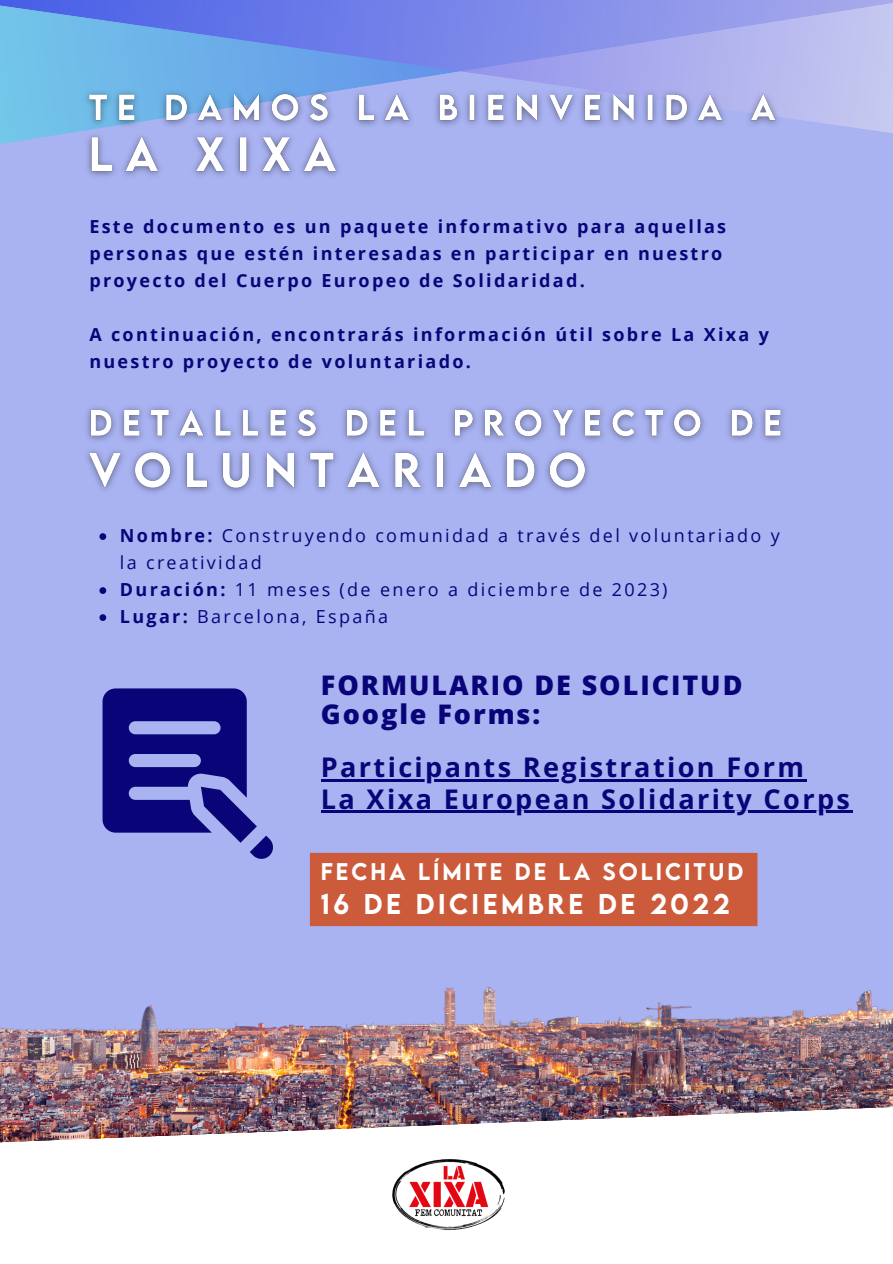
<style>
.page{position:relative;width:893px;height:1264px;background:#fff}
.page>*{position:absolute;margin:0;border:0;box-sizing:border-box;transform-origin:0 0}
.t1{font:700 27px "Open Sans";letter-spacing:.085em;color:#090579}
.t2{font:800 27px/29.2px "Open Sans";letter-spacing:.07em;color:#090579}
.t3{font:500 25.5px "LEMONMILK";letter-spacing:.14em;color:#fff}
.t4{font:500 21.45px "LEMONMILK";letter-spacing:.14em;color:#fff}
.t5{font:700 18px/27px "Open Sans";letter-spacing:.13em;color:#090579}
.t6{font:18px/27px "Open Sans";letter-spacing:.13em;color:#090579}
.s1{font-weight:700}
</style>
<div class="page">
<div style="left:0;top:0;width:892px;height:1263px;background:#a9b3f1"></div>
<svg style="left:0;top:0;width:892px;height:144px"></svg>
<img style="left:78px;top:83px;width:710px;height:94px">
<img style="left:0;top:906px;width:892px;height:179px">
<img style="left:0;top:1085px;width:892px;height:178px">
<img style="left:372px;top:1148px;width:152px;height:92px">
<svg style="left:99px;top:533px;width:7px;height:7px"></svg>
<svg style="left:99px;top:587px;width:7px;height:7px"></svg>
<svg style="left:99px;top:614px;width:7px;height:7px"></svg>
<img style="left:86px;top:406px;width:698px;height:87px">
<svg style="left:102px;top:688px;width:171px;height:171px"></svg>
<div style="left:310px;top:852px;width:447px;height:74px;background:#cb5b3b"></div>
<hr style="left:321px;top:779px;width:485px;height:2px;background:#090579">
<hr style="left:321px;top:810px;width:531px;height:3px;background:#090579">
<p class="t5" style="left:89px;top:213px;width:638px">Este documento es un paquete informativo para aquellas personas que estén interesadas en participar en nuestro proyecto del Cuerpo Europeo de Solidaridad.</p>
<p class="t5" style="left:89px;top:321px;width:681px">A continuación, encontrarás información útil sobre La Xixa y nuestro proyecto de voluntariado.</p>
<p class="t6" style="left:120px;top:521px;width:661px"><span class="s1">Nombre:</span> Construyendo comunidad a través del voluntariado y la creatividad</p>
<p class="t6" style="left:120px;top:575px;width:549px"><span class="s1">Duración:</span> 11 meses (de enero a diciembre de 2023)</p>
<p class="t6" style="left:120px;top:602px;width:269px"><span class="s1">Lugar:</span> Barcelona, España</p>
<h3 class="t2" style="left:321px;top:670px;width:423px">FORMULARIO DE SOLICITUD<br>Google Forms:</h3>
<h2 class="t1" style="left:321px;top:748px;width:484px">Participants Registration Form</h2>
<h2 class="t1" style="left:321px;top:779px;width:530px">La Xixa European Solidarity Corps</h2>
<p class="t4" style="left:321px;top:857px;width:424px">FECHA LÍMITE DE LA SOLICITUD</p>
<p class="t3" style="left:321px;top:886px;width:410px">16 DE DICIEMBRE DE 2022</p>
</div>
